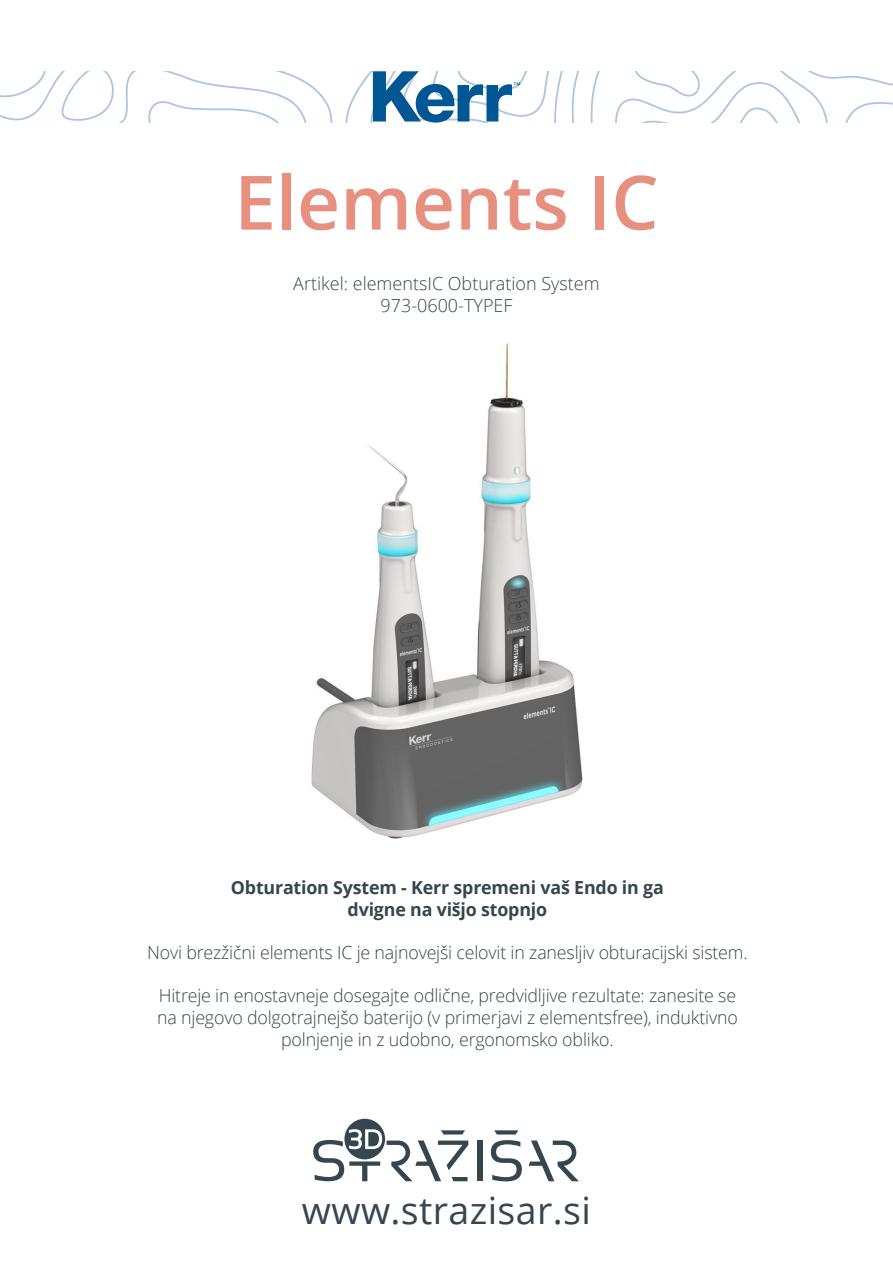
<style>
.page{position:relative;width:893px;height:1263px;background:#fff}
.page>*{position:absolute;margin:0;border:0;box-sizing:border-box;transform-origin:0 0}
.razlaga{font:600 75px "Open Sans";color:#e89080}
.t1{font:37.5px "Open Sans";letter-spacing:.01em;color:#36464f}
.razlaga-2{font:300 18px/21.6px "Open Sans";letter-spacing:-.01em;color:#36464f;text-align:center}
.razlaga-3{font:700 18px "Open Sans";letter-spacing:-.01em;color:#36464f}
</style>
<div class="page">
<svg style="left:491px;top:1140px;width:31px;height:41px"></svg>
<div style="left:477px;top:1140px;width:5px;height:41px;background:#36464f"></div>
<svg style="left:494px;top:1130px;width:24px;height:4px"></svg>
<svg style="left:529px;top:1140px;width:50px;height:41px"></svg>
<svg style="left:313px;top:1119px;width:155px;height:62px"></svg>
<svg style="left:0;top:71px;width:893px;height:52px"></svg>
<img style="left:311px;top:343px;width:272px;height:496px">
<p class="razlaga" style="left:234px;top:151px;width:426px">Elements IC</p>
<p class="razlaga-2" style="left:293px;top:272px;width:308px">Artikel: elementsIC Obturation System</p>
<p class="razlaga-2" style="left:380px;top:294px;width:133px">973-0600-TYPEF</p>
<p class="razlaga-3" style="left:231px;top:875px;width:434px">Obturation System - Kerr spremeni vaš Endo in ga</p>
<p class="razlaga-3" style="left:348px;top:897px;width:201px">dvigne na višjo stopnjo</p>
<p class="razlaga-2" style="left:147px;top:941px;width:602px">Novi brezžični elements IC je najnovejši celovit in zanesljiv obturacijski sistem.</p>
<p class="razlaga-2" style="left:157px;top:984px;width:582px">Hitreje in enostavneje dosegajte odlične, predvidljive rezultate: zanesite se na njegovo dolgotrajnejšo baterijo (v primerjavi z elementsfree), induktivno polnjenje in z udobno, ergonomsko obliko.</p>
<h2 class="t1" style="left:302px;top:1185px;width:290px">www.strazisar.si</h2>
</div>
